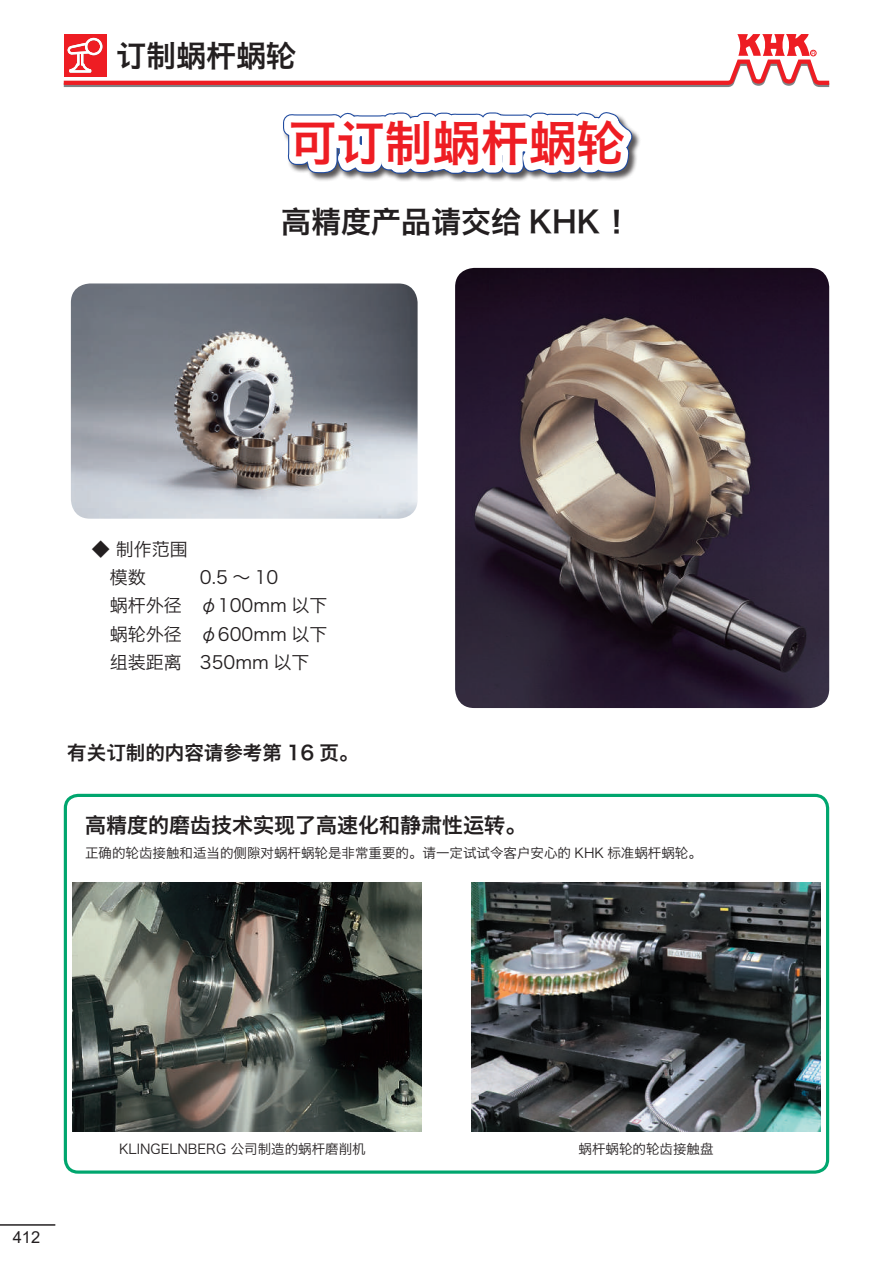
<style>
.page{position:relative;width:893px;height:1263px;background:#fff}
.page>*{position:absolute;margin:0;border:0;box-sizing:border-box;transform-origin:0 0}
.t1{font:48px "Hiragino Sans GB W6";color:#ee1d23}
.t2{font:30px "Hiragino Sans GB W6";color:#231f20}
.t3{font:21px "Hiragino Sans GB W6";color:#231f20}
.t4{font:19.5px "Hiragino Sans GB W6";color:#231f20}
.t5{font:18px/28.2px "Hiragino Sans GB W3";color:#231f20}
.t6{font:16.5px "Arial";color:#231f20}
.t7{font:13.5px "Hiragino Sans GB W3";color:#231f20}
</style>
<div class="page">
<div style="left:64px;top:794px;width:765px;height:380px;border:3px solid #00a66e;border-radius:13px"></div>
<img style="left:71px;top:283px;width:347px;height:236px">
<img style="left:455px;top:268px;width:374px;height:440px">
<svg style="left:64px;top:34px;width:765px;height:147px"></svg>
<hr style="left:0;top:1225px;width:55px;height:1px;background:#231f20">
<img style="left:471px;top:882px;width:350px;height:249px">
<img style="left:72px;top:882px;width:349px;height:249px">
<h2 class="t2" style="left:116px;top:36px;width:181px">订制蜗杆蜗轮</h2>
<h1 class="t1" style="left:289px;top:112px;width:338px">可订制蜗杆蜗轮</h1>
<h2 class="t2" style="left:281px;top:202px;width:358px">高精度产品请交给 KHK ！</h2>
<h3 class="t5" style="left:110px;top:535px;width:80px;text-indent:-18px">◆ 制作范围模数</h3>
<h3 class="t5" style="left:110px;top:563px;width:219px;text-indent:90px">0.5 ～ 10<br>蜗杆外径 φ100mm 以下蜗轮外径 φ600mm 以下组装距离 350mm 以下</h3>
<h3 class="t4" style="left:67px;top:739px;width:293px">有关订制的内容请参考第 16 页。</h3>
<h3 class="t3" style="left:85px;top:811px;width:442px">高精度的磨齿技术实现了高速化和静肃性运转。</h3>
<p class="t7" style="left:85px;top:845px;width:618px">正确的轮齿接触和适当的侧隙对蜗杆蜗轮是非常重要的。请一定试试令客户安心的 KHK 标准蜗杆蜗轮。</p>
<p class="t6" style="left:13px;top:1226px;width:29px">412</p>
<p class="t7" style="left:119px;top:1140px;width:248px">KLINGELNBERG 公司制造的蜗杆磨削机</p>
<p class="t7" style="left:579px;top:1140px;width:136px">蜗杆蜗轮的轮齿接触盘</p>
</div>
